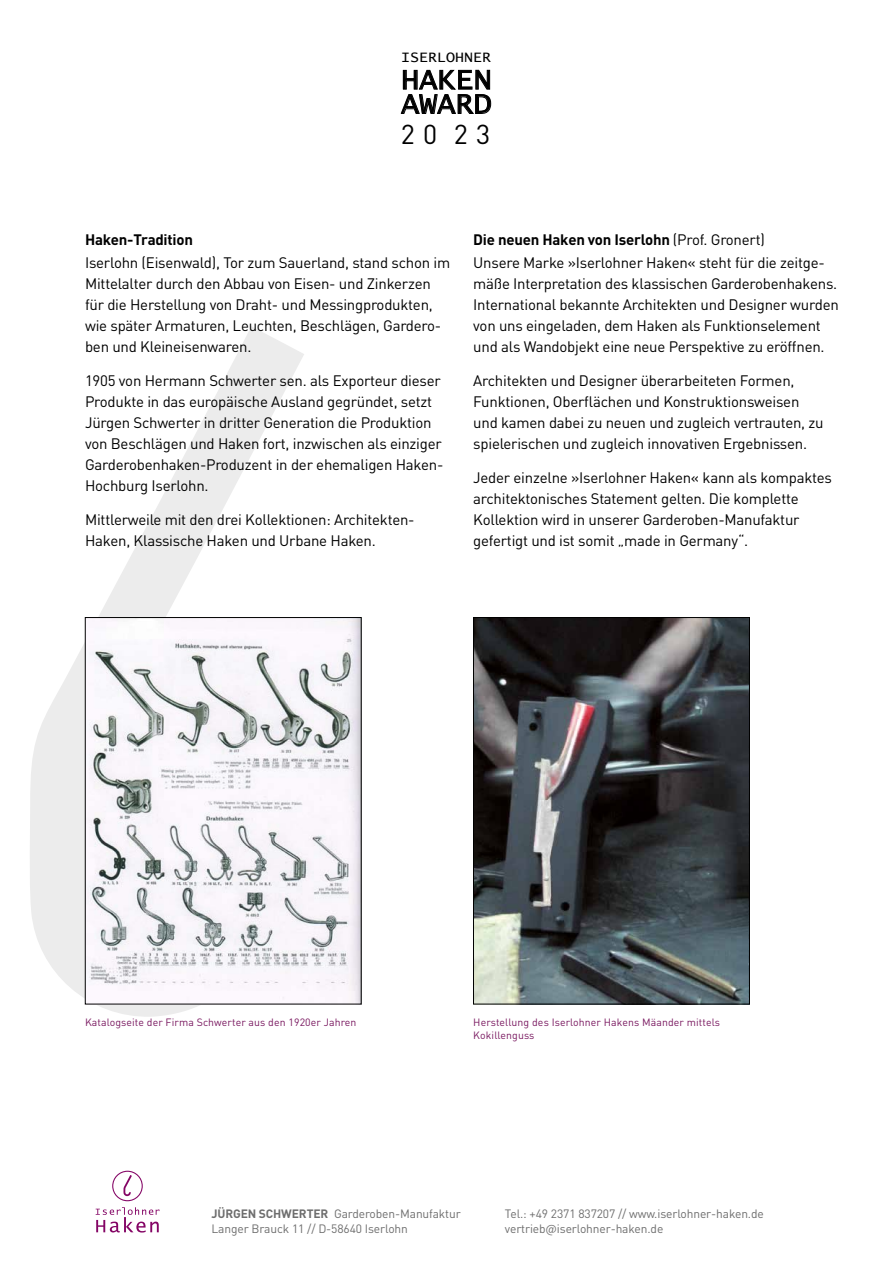
<style>
.page{position:relative;width:893px;height:1263px;background:#fff}
.page>*{position:absolute;margin:0;border:0;box-sizing:border-box;transform-origin:0 0}
.t1{font:30px/24.3px "Lucida Console";color:#000}
.t2{font:27px "DIN Pro";color:#000}
.t3{font:15px/21px "DIN Pro";letter-spacing:-.015em;color:#000}
.t4{font:15px "DIN Pro";letter-spacing:-.015em;color:#000}
.t5{font:700 15px "DIN Pro";letter-spacing:-.015em;color:#000}
.t6{font:15px "Lucida Console";color:#000}
.t7{font:12px/14.4px "DIN Pro";letter-spacing:-.01em;color:#6e6e6e}
.t8{font:12px "DIN Pro";letter-spacing:-.01em;color:#6e6e6e}
.t9{font:10.5px/12.8px "DIN Pro";letter-spacing:.01em;color:#7a1a61}
.s1{font-weight:700}
</style>
<div class="page">
<svg style="left:30px;top:326px;width:274px;height:691px"></svg>
<svg style="left:123px;top:1175px;width:9px;height:21px"></svg>
<svg style="left:96px;top:1207px;width:63px;height:25px"></svg>
<div style="left:112px;top:1171px;width:31px;height:30px;border:1px solid #840565;border-radius:50%"></div>
<img style="left:87px;top:619px;width:272px;height:383px">
<div style="left:85px;top:617px;width:276px;height:387px;border:1px solid #000"></div>
<img style="left:475px;top:619px;width:273px;height:383px">
<div style="left:473px;top:617px;width:277px;height:387px;border:1px solid #000"></div>
<svg style="left:400px;top:69px;width:91px;height:45px"></svg>
<p class="t6" style="left:401px;top:50px;width:92px">ISERLOHNER</p>
<h1 class="t1" style="left:401px;top:68px;width:92px">HAKEN<br>AWARD</h1>
<h2 class="t2" style="left:401px;top:117px;width:91px">2 0 2 3</h2>
<p class="t5" style="left:85px;top:230px;width:109px">Haken-Tradition</p>
<p class="t3" style="left:85px;top:252px;width:367px">Iserlohn (Eisenwald), Tor zum Sauerland, stand schon im Mittelalter durch den Abbau von Eisen- und Zinkerzen für die Herstellung von Draht- und Messingprodukten, wie später Armaturen, Leuchten, Beschlägen, Gardero&shy;ben und Kleineisenwaren.</p>
<p class="t3" style="left:85px;top:370px;width:360px">1905 von Hermann Schwerter sen. als Exporteur dieser Produkte in das europäische Ausland gegründet, setzt Jürgen Schwerter in dritter Generation die Produktion von Beschlägen und Haken fort, inzwischen als einziger Garderobenhaken-Produzent in der ehemaligen Haken-Hochburg Iserlohn.</p>
<p class="t3" style="left:85px;top:509px;width:331px">Mittlerweile mit den drei Kollektionen: Architekten-<br>Haken, Klassische Haken und Urbane Haken.</p>
<p class="t3" style="left:473px;top:228px;width:353px;line-height:23.1px"><span class="s1">Die neuen Haken von Iserlohn</span> (Prof. Gronert)<br>Unsere Marke »Iserlohner Haken« steht für die zeitge-</p>
<p class="t3" style="left:473px;top:273px;width:367px">mäße Interpretation des klassischen Garderobenhakens.<br>International bekannte Architekten und Designer wurden von uns eingeladen, dem Haken als Funktionselement und als Wandobjekt eine neue Perspektive zu eröffnen.</p>
<p class="t3" style="left:473px;top:370px;width:323px">Architekten und Designer überarbeiteten Formen,</p>
<p class="t4" style="left:473px;top:392px;width:328px">Funktionen, Oberflächen und Konstruktionsweisen</p>
<p class="t3" style="left:473px;top:412px;width:352px">und kamen dabei zu neuen und zugleich vertrauten, zu spielerischen und zugleich innovativen Ergebnissen.</p>
<p class="t3" style="left:473px;top:467px;width:360px">Jeder einzelne »Iserlohner Haken« kann als kompaktes architektonisches Statement gelten. Die komplette Kollektion wird in unserer Garderoben-Manufaktur gefertigt und ist somit „made in Germany“.</p>
<p class="t9" style="left:85px;top:1016px;width:273px">Katalogseite der Firma Schwerter aus den 1920er Jahren</p>
<p class="t9" style="left:473px;top:1016px;width:248px">Herstellung des Iserlohner Hakens Mäander mittels<br>Kokillenguss</p>
<p class="t7" style="left:212px;top:1206px;width:251px"><span class="s1">JÜRGEN SCHWERTER</span> Garderoben-Manufaktur<br>Langer Brauck 11 // D-58640 Iserlohn</p>
<p class="t7" style="left:505px;top:1206px;width:260px">Tel.: +49 2371 837207 // www.iserlohner-haken.de</p>
<p class="t8" style="left:505px;top:1220px;width:160px">vertrieb@iserlohner-haken.de</p>
</div>
